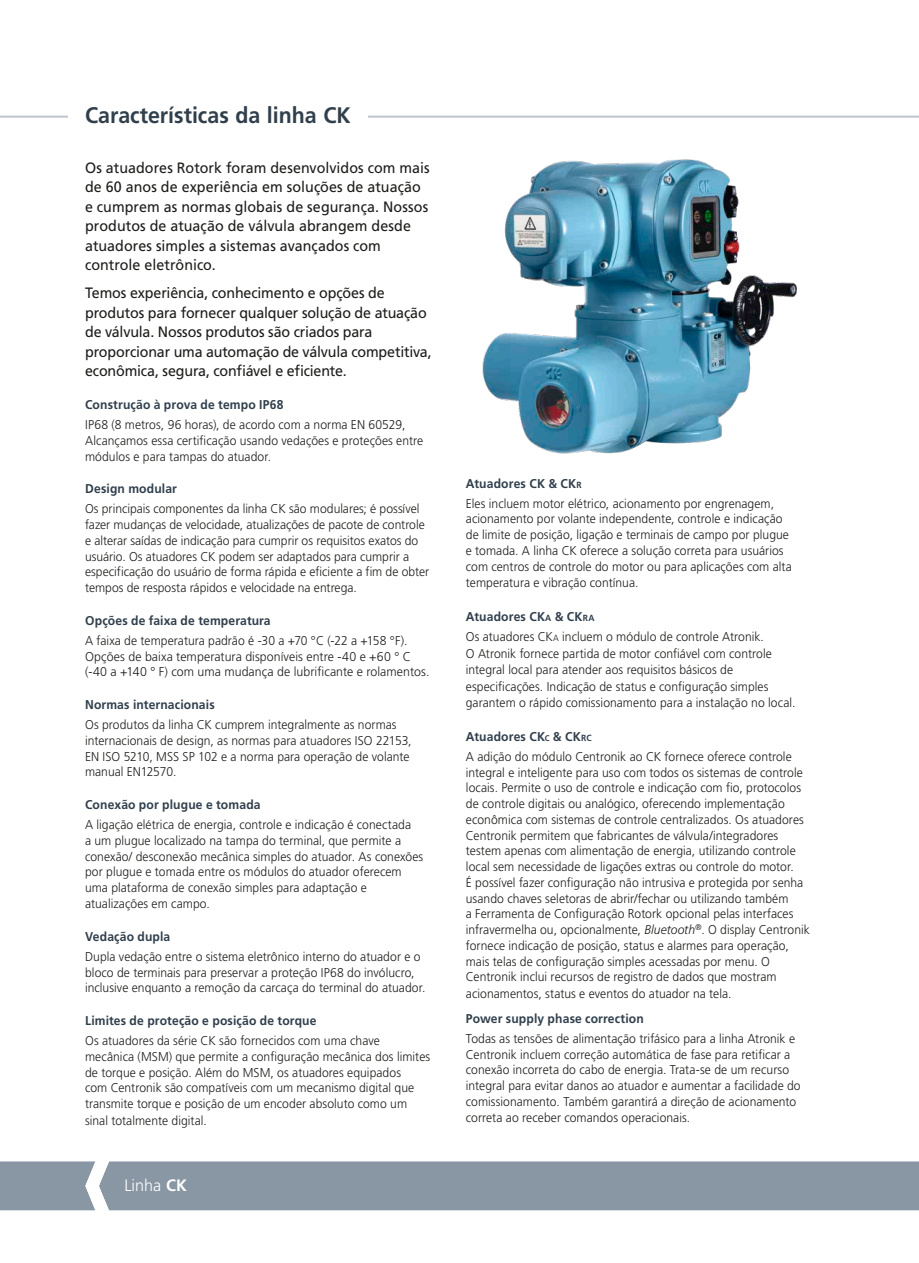
<style>
.page{position:relative;width:919px;height:1263px;background:#fff}
.page>*{position:absolute;margin:0;border:0;box-sizing:border-box;transform-origin:0 0}
.t1{font:700 22.5px "Frutiger LT Std";color:#303f4c;scale:.95 1}
.t2{font:300 16.5px "Frutiger LT Std";color:#fff}
.t3{font:15px/19.5px "Frutiger LT Std";letter-spacing:-.005em;color:#1d1d1b;scale:.95 1}
.t4{font:300 12.75px/15.8px "Frutiger LT Std";letter-spacing:.005em;color:#1d1d1b;scale:.95 1}
.t5{font:700 12.75px "Frutiger LT Std";letter-spacing:.01em;color:#303f4c;scale:.95 1}
.s1{font-weight:700}
.s2{font-weight:700;color:#303f4c}
.s3{font-weight:700;font-size:8.85px;color:#303f4c}
.s4{font-size:8.85px}
.s5{font-weight:700;font-size:8.25px;color:#303f4c}
.s6{font-style:italic}
</style>
<div class="page">
<hr style="left:0;top:116px;width:918px;height:2px;background:#c1c7d1">
<div style="left:0;top:1161px;width:918px;height:49px;background:#8996a4"></div>
<div style="left:68px;top:106px;width:299px;height:17px;background:#fff"></div>
<img style="left:482px;top:159px;width:315px;height:295px">
<h1 class="t1" style="left:85px;top:102px;width:281px">Características da linha CK</h1>
<p class="t3" style="left:85px;top:158px;width:364px">Os atuadores Rotork foram desenvolvidos com mais de 60 anos de experiência em soluções de atuação e cumprem as normas globais de segurança. Nossos produtos de atuação de válvula abrangem desde atuadores simples a sistemas avançados com controle eletrônico.</p>
<p class="t3" style="left:85px;top:283px;width:366px">Temos experiência, conhecimento e opções de produtos para fornecer qualquer solução de atuação de válvula. Nossos produtos são criados para proporcionar uma automação de válvula competitiva, econômica, segura, confiável e eficiente.</p>
<p class="t5" style="left:85px;top:397px;width:210px">Construção à prova de tempo IP68</p>
<p class="t4" style="left:85px;top:417px;width:357px">IP68 (8 metros, 96 horas), de acordo com a norma EN 60529,<br>Alcançamos essa certificação usando vedações e proteções entre módulos e para tampas do atuador.</p>
<p class="t5" style="left:85px;top:481px;width:98px">Design modular</p>
<p class="t4" style="left:85px;top:501px;width:364px">Os principais componentes da linha CK são modulares; é possível fazer mudanças de velocidade, atualizações de pacote de controle e alterar saídas de indicação para cumprir os requisitos exatos do usuário. Os atuadores CK podem ser adaptados para cumprir a especificação do usuário de forma rápida e eficiente a fim de obter tempos de resposta rápidos e velocidade na entrega.</p>
<p class="t5" style="left:85px;top:613px;width:197px">Opções de faixa de temperatura</p>
<p class="t4" style="left:85px;top:633px;width:364px">A faixa de temperatura padrão é -30 a +70 °C (-22 a +158 °F).<br>Opções de baixa temperatura disponíveis entre -40 e +60 ° C (-40 a +140 ° F) com uma mudança de lubrificante e rolamentos.</p>
<p class="t5" style="left:85px;top:697px;width:138px">Normas internacionais</p>
<p class="t4" style="left:85px;top:717px;width:345px">Os produtos da linha CK cumprem integralmente as normas internacionais de design, as normas para atuadores ISO 22153, EN ISO 5210, MSS SP 102 e a norma para operação de volante manual EN12570.</p>
<p class="t5" style="left:85px;top:797px;width:186px">Conexão por plugue e tomada</p>
<p class="t4" style="left:85px;top:817px;width:357px">A ligação elétrica de energia, controle e indicação é conectada<br>a um plugue localizado na tampa do terminal, que permite a conexão/ desconexão mecânica simples do atuador. As conexões por plugue e tomada entre os módulos do atuador oferecem uma plataforma de conexão simples para adaptação e atualizações em campo.</p>
<p class="t5" style="left:85px;top:929px;width:91px">Vedação dupla</p>
<p class="t4" style="left:85px;top:949px;width:360px">Dupla vedação entre o sistema eletrônico interno do atuador e o bloco de terminais para preservar a proteção IP68 do invólucro, inclusive enquanto a remoção da carcaça do terminal do atuador.</p>
<p class="t5" style="left:85px;top:1013px;width:245px">Limites de proteção e posição de torque</p>
<p class="t4" style="left:85px;top:1033px;width:365px">Os atuadores da série CK são fornecidos com uma chave mecânica (MSM) que permite a configuração mecânica dos limites de torque e posição. Além do MSM, os atuadores equipados<br>com Centronik são compatíveis com um mecanismo digital que transmite torque e posição de um encoder absoluto como um sinal totalmente digital.</p>
<p class="t2" style="left:124px;top:1176px;width:64px">Linha <span class="s1">CK</span></p>
<p class="t4" style="left:466px;top:473px;width:326px;line-height:20px"><span class="s2">Atuadores CK &amp; CK</span><span class="s3">R<br></span>Eles incluem motor elétrico, acionamento por engrenagem,</p>
<p class="t4" style="left:466px;top:511px;width:344px">acionamento por volante independente, controle e indicação de limite de posição, ligação e terminais de campo por plugue e tomada. A linha CK oferece a solução correta para usuários com centros de controle do motor ou para aplicações com alta temperatura e vibração contínua.</p>
<p class="t4" style="left:466px;top:606px;width:315px;line-height:20.7px"><span class="s2">Atuadores CK</span><span class="s3">A</span> <span class="s2">&amp; CK</span><span class="s3">RA<br></span>Os atuadores CK<span class="s4">a</span> incluem o módulo de controle Atronik.</p>
<p class="t4" style="left:466px;top:645px;width:348px;line-height:16.5px">O Atronik fornece partida de motor confiável com controle integral local para atender aos requisitos básicos de especificações. Indicação de status e configuração simples garantem o rápido comissionamento para a instalação no local.</p>
<p class="t4" style="left:466px;top:727px;width:344px;line-height:20px"><span class="s2">Atuadores CK</span><span class="s5">C</span> <span class="s2">&amp; CK</span><span class="s3">RC<br></span>A adição do módulo Centronik ao CK fornece oferece controle</p>
<p class="t4" style="left:466px;top:764px;width:363px">integral e inteligente para uso com todos os sistemas de controle locais. Permite o uso de controle e indicação com fio, protocolos de controle digitais ou analógico, oferecendo implementação econômica com sistemas de controle centralizados. Os atuadores Centronik permitem que fabricantes de válvula/integradores testem apenas com alimentação de energia, utilizando controle local sem necessidade de ligações extras ou controle do motor.<br>É possível fazer configuração não intrusiva e protegida por senha usando chaves seletoras de abrir/fechar ou utilizando também<br>a Ferramenta de Configuração Rotork opcional pelas interfaces infravermelha ou, opcionalmente, <span class="s6">Bluetooth</span><sup>®</sup>. O display Centronik fornece indicação de posição, status e alarmes para operação, mais telas de configuração simples acessadas por menu. O Centronik inclui recursos de registro de dados que mostram acionamentos, status e eventos do atuador na tela.</p>
<p class="t5" style="left:466px;top:1011px;width:189px">Power supply phase correction</p>
<p class="t4" style="left:466px;top:1031px;width:354px">Todas as tensões de alimentação trifásico para a linha Atronik e Centronik incluem correção automática de fase para retificar a conexão incorreta do cabo de energia. Trata-se de um recurso integral para evitar danos ao atuador e aumentar a facilidade do comissionamento. Também garantirá a direção de acionamento correta ao receber comandos operacionais.</p>
</div>
